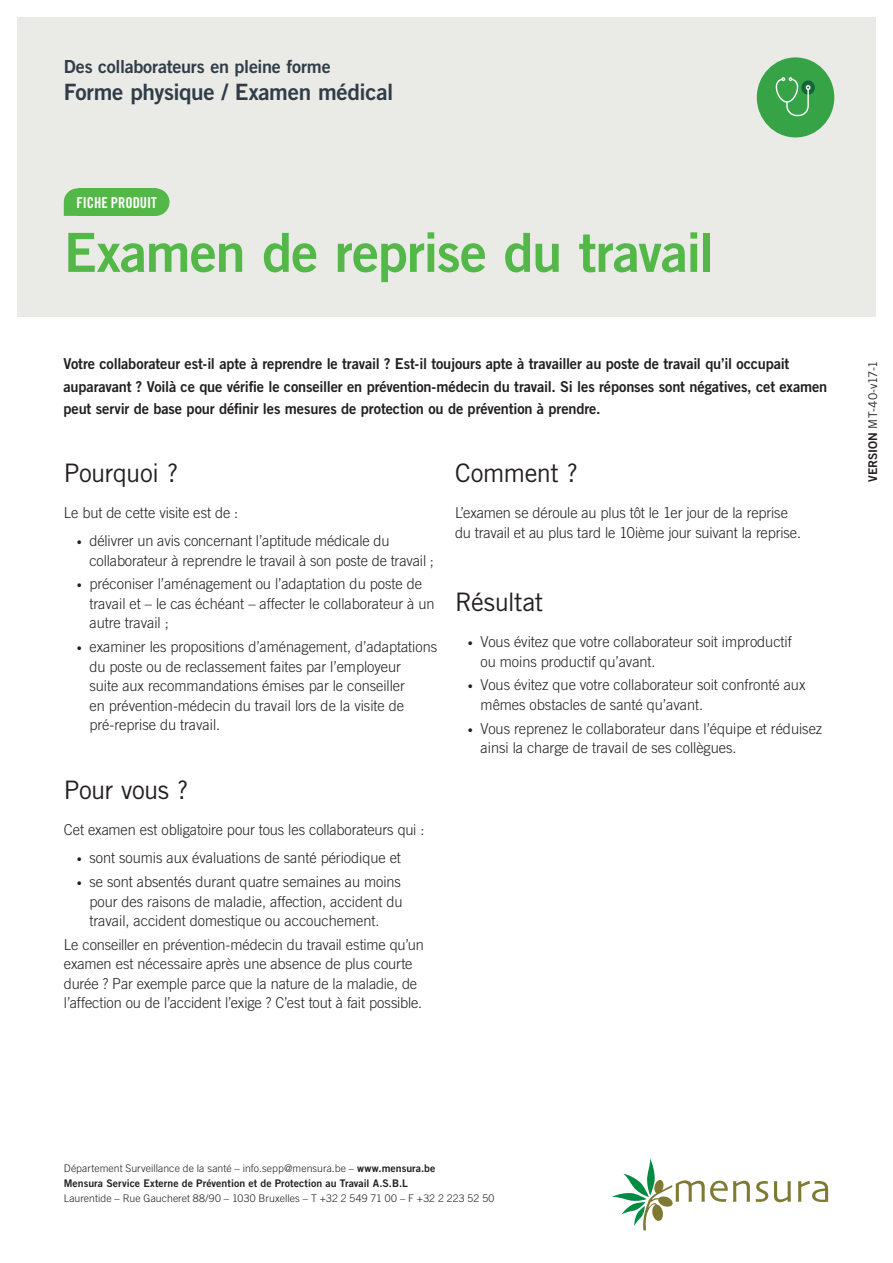
<style>
.page{position:relative;width:893px;height:1263px;background:#fff}
.page>*{position:absolute;margin:0;border:0;box-sizing:border-box;transform-origin:0 0}
.t1{font:54px "Trade Gothic LT Std Bd 2";letter-spacing:-.02em;color:#53b847}
.t2{font:25.5px "Trade Gothic LT Std";letter-spacing:-.02em;color:#231f20}
.t3{font:22.5px "Trade Gothic LT Std Bd 2";letter-spacing:-.015em;color:#303d47}
.t4{font:18px "Trade Gothic LT Std Bd 2";letter-spacing:-.015em;color:#303d47}
.t5{font:300 15px/19.5px "Trade Gothic LT Std";letter-spacing:-.005em;color:#231f20}
.t6{font:15px/22.5px "Trade Gothic LT Std Bd 2";letter-spacing:-.01em;color:#231f20}
.t7{font:15px "Trade Gothic LT Std Bd Cn 20";letter-spacing:-.005em;color:#fff}
.t8{font:12px "Trade Gothic LT Std";letter-spacing:-.03em;color:#231f20}
.t9{font:300 10.5px "Trade Gothic LT Std";letter-spacing:.005em;color:#231f20}
.t10{font:10.5px "Trade Gothic LT Std Bd 2";letter-spacing:.005em;color:#231f20}
.s1{font-size:10.5px}
.s2{font-family:"Trade Gothic LT Std Bd 2"}
.s3{font-family:"Trade Gothic LT Std Bd 2";font-weight:400}
</style>
<div class="page">
<svg style="left:756px;top:1181px;width:12px;height:21px"></svg>
<svg style="left:774px;top:1181px;width:17px;height:21px"></svg>
<svg style="left:798px;top:1181px;width:30px;height:21px"></svg>
<svg style="left:612px;top:1158px;width:138px;height:72px"></svg>
<div style="left:17px;top:17px;width:859px;height:299px;background:#eaeae7"></div>
<div style="left:757px;top:57px;width:77px;height:80px;background:#37a347;border-radius:50%"></div>
<svg style="left:801px;top:80px;width:14px;height:15px"></svg>
<svg style="left:776px;top:77px;width:34px;height:40px"></svg>
<svg style="left:64px;top:188px;width:14px;height:28px"></svg>
<div style="left:142px;top:188px;width:27px;height:28px;background:#53b847;border-radius:50%"></div>
<div style="left:78px;top:188px;width:78px;height:28px;background:#53b847"></div>
<p class="t4" style="left:64px;top:55px;width:268px">Des collaborateurs en pleine forme</p>
<h3 class="t3" style="left:64px;top:78px;width:331px">Forme physique / Examen médical</h3>
<p class="t7" style="left:76px;top:193px;width:82px">FICHE PRODUIT</p>
<h1 class="t1" style="left:64px;top:219px;width:652px">Examen de reprise du travail</h1>
<p class="t6" style="left:64px;top:352px;width:765px">Votre collaborateur est-il apte à reprendre le travail ? Est-il toujours apte à travailler au poste de travail qu’il occupait auparavant ? Voilà ce que vérifie le conseiller en prévention-médecin du travail. Si les réponses sont négatives, cet examen peut servir de base pour définir les mesures de protection ou de prévention à prendre.</p>
<h2 class="t2" style="left:64px;top:457px;width:116px">Pourquoi ?</h2>
<p class="t5" style="left:64px;top:503px;width:176px">Le but de cette visite est de :</p>
<p class="t5" style="left:89px;top:531px;width:346px;text-indent:-13px"><span class="s1">•</span> délivrer un avis concernant l’aptitude médicale du collaborateur à reprendre le travail à son poste de travail ;</p>
<p class="t5" style="left:89px;top:574px;width:347px;text-indent:-13px"><span class="s1">•</span> préconiser l’aménagement ou l’adaptation du poste de travail et – le cas échéant – affecter le collaborateur à un autre travail ;</p>
<p class="t5" style="left:89px;top:637px;width:349px;text-indent:-13px"><span class="s1">•</span> examiner les propositions d’aménagement, d’adaptations du poste ou de reclassement faites par l’employeur<br>suite aux recommandations émises par le conseiller<br>en prévention-médecin du travail lors de la visite de pré-reprise du travail.</p>
<h2 class="t2" style="left:64px;top:774px;width:126px">Pour vous ?</h2>
<p class="t5" style="left:64px;top:820px;width:362px">Cet examen est obligatoire pour tous les collaborateurs qui :</p>
<p class="t5" style="left:77px;top:848px;width:326px"><span class="s1">•</span> sont soumis aux évaluations de santé périodique et</p>
<p class="t5" style="left:89px;top:872px;width:315px;text-align:justify;text-indent:-13px"><span class="s1">•</span> se sont absentés durant quatre semaines au moins pour des raisons de maladie, affection, accident du travail, accident domestique ou accouchement.</p>
<p class="t5" style="left:64px;top:934px;width:361px">Le conseiller en prévention-médecin du travail estime qu’un examen est nécessaire après une absence de plus courte durée ? Par exemple parce que la nature de la maladie, de l’affection ou de l’accident l’exige ? C’est tout à fait possible.</p>
<h2 class="t2" style="left:455px;top:457px;width:124px">Comment ?</h2>
<p class="t5" style="left:455px;top:503px;width:347px">L’examen se déroule au plus tôt le 1er jour de la reprise du travail et au plus tard le 10ième jour suivant la reprise.</p>
<h2 class="t2" style="left:455px;top:586px;width:90px">Résultat</h2>
<p class="t5" style="left:481px;top:632px;width:313px;text-indent:-13px"><span class="s1">•</span> Vous évitez que votre collaborateur soit improductif ou moins productif qu’avant.</p>
<p class="t5" style="left:481px;top:675px;width:326px;text-indent:-13px"><span class="s1">•</span> Vous évitez que votre collaborateur soit confronté aux mêmes obstacles de santé qu’avant.</p>
<p class="t5" style="left:481px;top:718px;width:343px;text-indent:-13px"><span class="s1">•</span> Vous reprenez le collaborateur dans l’équipe et réduisez ainsi la charge de travail de ses collègues.</p>
<p class="t8" style="left:866px;top:482px;width:123px;rotate:-90deg"><span class="s2">VERSION</span> MT-40-v17-1</p>
<p class="t9" style="left:64px;top:1162px;width:373px">Département Surveillance de la santé – info.sepp@mensura.be – <span class="s3">www.mensura.be</span></p>
<p class="t10" style="left:64px;top:1176px;width:346px">Mensura Service Externe de Prévention et de Protection au Travail A.S.B.L</p>
<p class="t9" style="left:64px;top:1192px;width:432px">Laurentide – Rue Gaucheret 88/90 – 1030 Bruxelles – T +32 2 549 71 00 – F +32 2 223 52 50</p>
</div>
